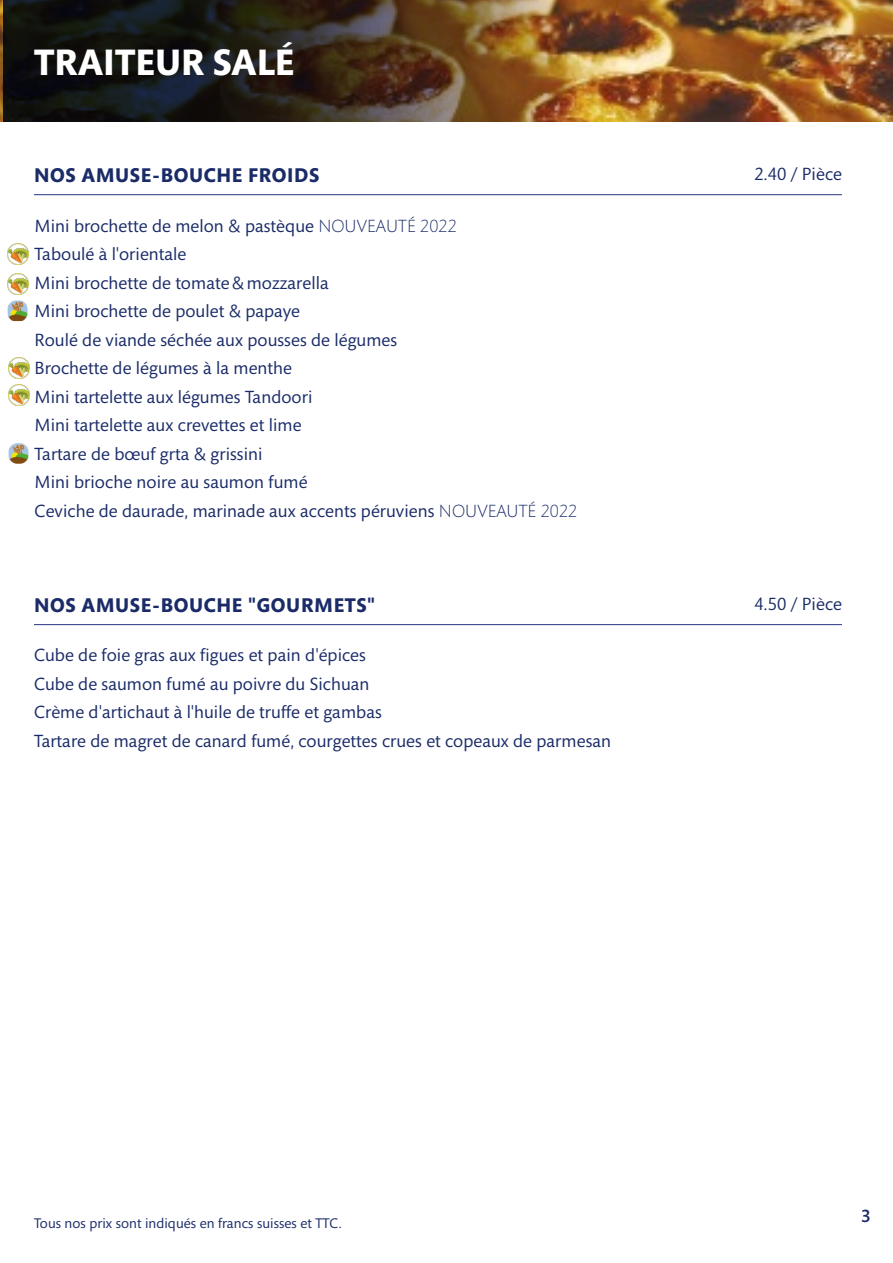
<style>
.page{position:relative;width:893px;height:1263px;background:#fff}
.page>*{position:absolute;margin:0;border:0;box-sizing:border-box;transform-origin:0 0}
.t1{font:700 37.5px "Mundo Sans Std";color:#fff}
.t2{font:700 20.25px "Mundo Sans Std";letter-spacing:.03em;color:#1a2b68}
.t3{font:18px/28.5px "Mundo Sans Std";letter-spacing:.005em;color:#1a2b68}
.t4{font:500 18px "Mundo Sans Std";color:#1a2b68}
.t5{font:14.25px "Mundo Sans Std";letter-spacing:.005em;color:#1a2b68}
.s1{font-weight:300}
</style>
<div class="page">
<img style="left:0;top:0;width:893px;height:122px">
<img style="left:3px;top:0;width:741px;height:122px">
<hr style="left:34px;top:194px;width:808px;height:1px;background:#283583">
<hr style="left:34px;top:624px;width:808px;height:1px;background:#283583">
<img style="left:8px;top:300px;width:20px;height:21px">
<img style="left:8px;top:243px;width:21px;height:21px">
<img style="left:8px;top:273px;width:21px;height:21px">
<img style="left:9px;top:357px;width:20px;height:21px">
<img style="left:9px;top:385px;width:20px;height:21px">
<img style="left:9px;top:443px;width:20px;height:21px">
<h1 class="t1" style="left:34px;top:41px;width:262px">TRAITEUR SALÉ</h1>
<p class="t2" style="left:34px;top:164px;width:287px">NOS AMUSE-BOUCHE FROIDS</p>
<p class="t3" style="left:35px;top:212px;width:544px">Mini brochette de melon &amp; pastèque <span class="s1">NOUVEAUTÉ 2022<br></span>Taboulé à l'orientale<br>Mini brochette de tomate&amp;mozzarella<br>Mini brochette de poulet &amp; papaye<br>Roulé de viande séchée aux pousses de légumes<br>Brochette de légumes à la menthe<br>Mini tartelette aux légumes Tandoori<br>Mini tartelette aux crevettes et lime<br>Tartare de bœuf grta &amp; grissini<br>Mini brioche noire au saumon fumé<br>Ceviche de daurade, marinade aux accents péruviens <span class="s1">NOUVEAUTÉ 2022</span></p>
<p class="t2" style="left:34px;top:594px;width:343px">NOS AMUSE-BOUCHE "GOURMETS"</p>
<p class="t3" style="left:34px;top:642px;width:579px">Cube de foie gras aux figues et pain d'épices<br>Cube de saumon fumé au poivre du Sichuan<br>Crème d'artichaut à l'huile de truffe et gambas<br>Tartare de magret de canard fumé, courgettes crues et copeaux de parmesan</p>
<p class="t3" style="left:754px;top:160px;width:89px">2.40 / Pièce</p>
<p class="t3" style="left:754px;top:590px;width:89px">4.50 / Pièce</p>
<p class="t5" style="left:34px;top:1215px;width:309px">Tous nos prix sont indiqués en francs suisses et TTC.</p>
<p class="t4" style="left:861px;top:1206px;width:11px">3</p>
</div>
